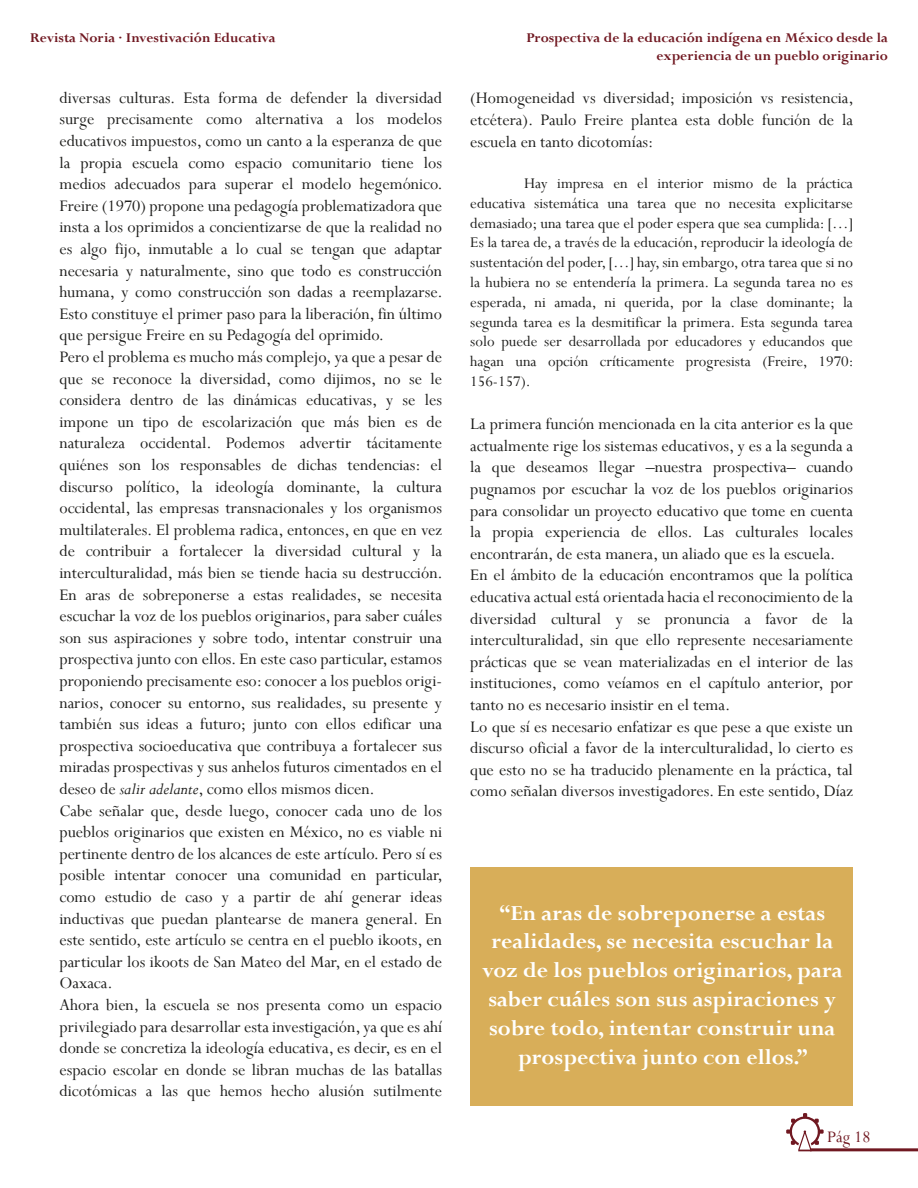
<style>
.page{position:relative;width:918px;height:1188px;background:#fff}
.page>*{position:absolute;margin:0;border:0;box-sizing:border-box;transform-origin:0 0}
.t1{font:700 24px/28.8px "Perpetua";color:#fff;text-align:center}
.t2{font:18px/21.6px "Perpetua";color:#1d1d1b}
.t3{font:18px "Perpetua";color:#701821}
.t4{font:16.5px/19.8px "Perpetua";color:#1d1d1b;text-align:justify}
.t5{font:700 15px/18px "Perpetua";color:#701821;text-align:right}
.s1{font-style:italic}
</style>
<div class="page">
<svg style="left:786px;top:1113px;width:38px;height:38px"></svg>
<hr style="left:810px;top:1148px;width:108px;height:3px;background:#701821">
<div style="left:470px;top:867px;width:383px;height:239px;background:#d8ae59"></div>
<p class="t5" style="left:30px;top:28px;width:247px">Revista Noria · Investivación Educativa</p>
<p class="t5" style="left:526px;top:28px;width:363px">Prospectiva de la educación indígena en México desde la experiencia de un pueblo originario</p>
<p class="t2" style="left:59px;top:86px;width:385px">diversas culturas. Esta forma de defender la diversidad surge precisamente como alternativa a los modelos educativos impuestos, como un canto a la esperanza de que la propia escuela como espacio comunitario tiene los medios adecuados para superar el modelo hegemónico.<br>Freire (1970) propone una pedagogía problematizadora que insta a los oprimidos a concientizarse de que la realidad no es algo fijo, inmutable a lo cual se tengan que adaptar necesaria y naturalmente, sino que todo es construcción humana, y como construcción son dadas a reemplazarse.<br>Esto constituye el primer paso para la liberación, fin último que persigue Freire en su Pedagogía del oprimido.<br>Pero el problema es mucho más complejo, ya que a pesar de que se reconoce la diversidad, como dijimos, no se le considera dentro de las dinámicas educativas, y se les impone un tipo de escolarización que más bien es de naturaleza occidental. Podemos advertir tácitamente quiénes son los responsables de dichas tendencias: el discurso político, la ideología dominante, la cultura occidental, las empresas transnacionales y los organismos multilaterales. El problema radica, entonces, en que en vez de contribuir a fortalecer la diversidad cultural y la interculturalidad, más bien se tiende hacia su destrucción.<br>En aras de sobreponerse a estas realidades, se necesita escuchar la voz de los pueblos originarios, para saber cuáles son sus aspiraciones y sobre todo, intentar construir una prospectiva junto con ellos. En este caso particular, estamos proponiendo precisamente eso: conocer a los pueblos origi&shy;narios, conocer su entorno, sus realidades, su presente y también sus ideas a futuro; junto con ellos edificar una prospectiva socioeducativa que contribuya a fortalecer sus miradas prospectivas y sus anhelos futuros cimentados en el deseo de <span class="s1">salir adelante</span>, como ellos mismos dicen.<br>Cabe señalar que, desde luego, conocer cada uno de los pueblos originarios que existen en México, no es viable ni pertinente dentro de los alcances de este artículo. Pero sí es posible intentar conocer una comunidad en particular, como estudio de caso y a partir de ahí generar ideas inductivas que puedan plantearse de manera general. En este sentido, este artículo se centra en el pueblo ikoots, en particular los ikoots de San Mateo del Mar, en el estado de Oaxaca.<br>Ahora bien, la escuela se nos presenta como un espacio privilegiado para desarrollar esta investigación, ya que es ahí donde se concretiza la ideología educativa, es decir, es en el espacio escolar en donde se libran muchas de las batallas dicotómicas a las que hemos hecho alusión sutilmente</p>
<p class="t2" style="left:470px;top:87px;width:385px;text-align:justify">(Homogeneidad vs diversidad; imposición vs resistencia, etcétera). Paulo Freire plantea esta doble función de la escuela en tanto dicotomías:</p>
<p class="t4" style="left:470px;top:173px;width:385px;text-indent:54px">Hay impresa en el interior mismo de la práctica educativa sistemática una tarea que no necesita explicitarse demasiado; una tarea que el poder espera que sea cumplida: […] Es la tarea de, a través de la educación, reproducir la ideología de sustentación del poder, […] hay, sin embargo, otra tarea que si no la hubiera no se entendería la primera. La segunda tarea no es esperada, ni amada, ni querida, por la clase dominante; la segunda tarea es la desmitificar la primera. Esta segunda tarea solo puede ser desarrollada por educadores y educandos que hagan una opción críticamente progresista (Freire, 1970:<br>156-157).</p>
<p class="t2" style="left:470px;top:413px;width:384px">La primera función mencionada en la cita anterior es la que actualmente rige los sistemas educativos, y es a la segunda a la que deseamos llegar –nuestra prospectiva– cuando pugnamos por escuchar la voz de los pueblos originarios para consolidar un proyecto educativo que tome en cuenta la propia experiencia de ellos. Las culturales locales encontrarán, de esta manera, un aliado que es la escuela.<br>En el ámbito de la educación encontramos que la política educativa actual está orientada hacia el reconocimiento de la diversidad cultural y se pronuncia a favor de la interculturalidad, sin que ello represente necesariamente prácticas que se vean materializadas en el interior de las instituciones, como veíamos en el capítulo anterior, por tanto no es necesario insistir en el tema.<br>Lo que sí es necesario enfatizar es que pese a que existe un discurso oficial a favor de la interculturalidad, lo cierto es que esto no se ha traducido plenamente en la práctica, tal como señalan diversos investigadores. En este sentido, Díaz</p>
<h1 class="t1" style="left:482px;top:898px;width:362px">“En aras de sobreponerse a estas realidades, se necesita escuchar la voz de los pueblos originarios, para saber cuáles son sus aspiraciones y sobre todo, intentar construir una prospectiva junto con ellos.”</h1>
<p class="t3" style="left:827px;top:1126px;width:45px">Pág 18</p>
</div>
